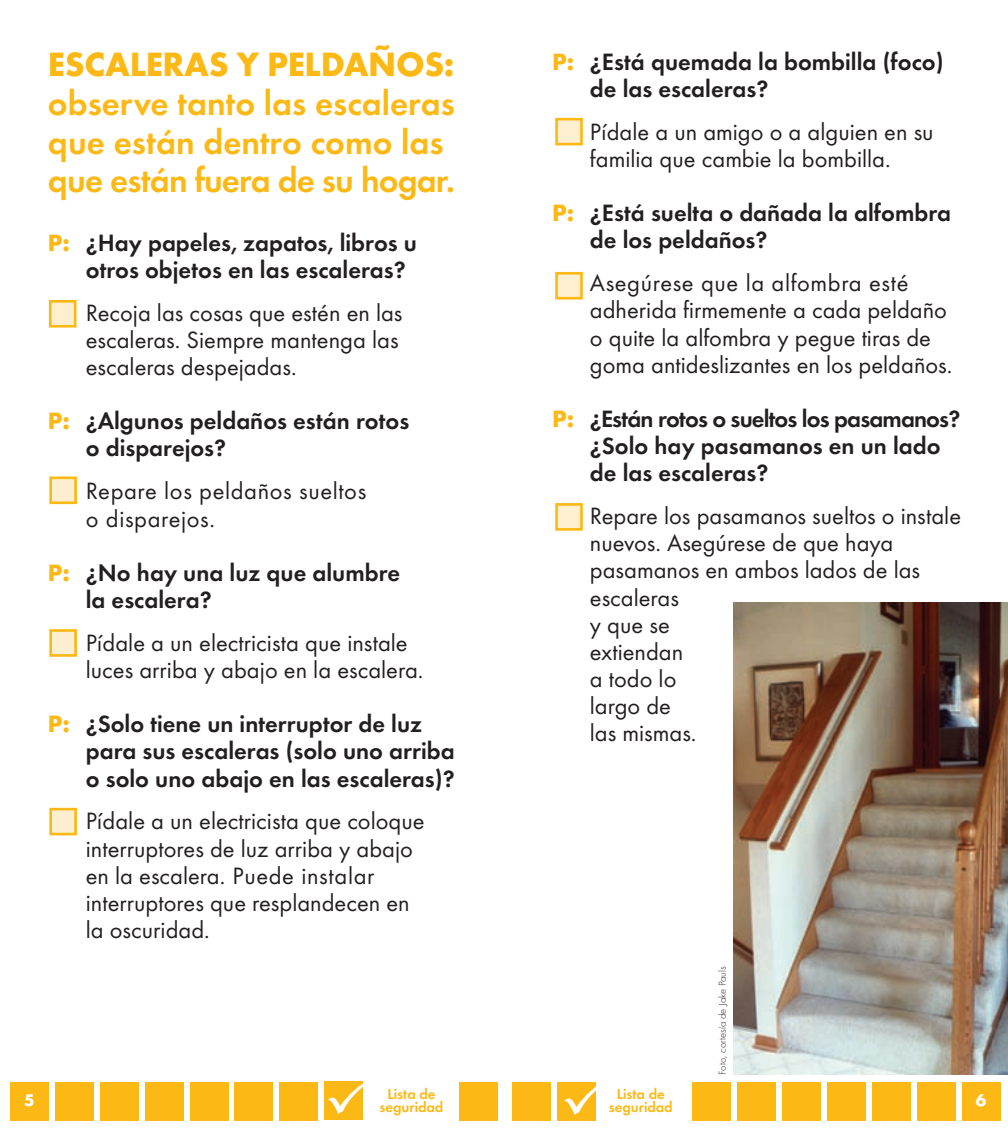
<style>
.page{position:relative;width:1008px;height:1137px;background:#fff}
.page>*{position:absolute;margin:0;border:0;box-sizing:border-box;transform-origin:0 0}
.t1{font:600 35px/38.5px "Futura T";color:#fcb814}
.t2{font:700 35px "Futura T";letter-spacing:-.01em;color:#fcb814}
.t3{font:24.5px/27.1px "Futura T";color:#231f20}
.t4{font:600 24.5px/27.1px "Futura T";color:#231f20}
.t5{font:24.5px/27.1px "Futura T";letter-spacing:.025em;color:#231f20}
.t6{font:700 17.5px "Futura T";color:#fff}
.t7{font:600 14.88px/13.1px "Futura T";letter-spacing:-.005em;color:#fcb814;text-align:center}
.t8{font:300 10.5px "Futura T";color:#231f20}
.s1{font-weight:700;color:#fcb814}
</style>
<div class="page">
<img style="left:733px;top:603px;width:275px;height:471px">
<div style="left:55px;top:1081px;width:38px;height:39px;background:#fcb814"></div>
<div style="left:100px;top:1081px;width:38px;height:39px;background:#fcb814"></div>
<div style="left:145px;top:1081px;width:38px;height:39px;background:#fcb814"></div>
<div style="left:190px;top:1081px;width:38px;height:39px;background:#fcb814"></div>
<div style="left:235px;top:1081px;width:38px;height:39px;background:#fcb814"></div>
<div style="left:280px;top:1081px;width:38px;height:39px;background:#fcb814"></div>
<div style="left:10px;top:1081px;width:39px;height:39px;background:#fcb814"></div>
<div style="left:50px;top:301px;width:25px;height:25px;background:#feefd0"></div>
<div style="left:49px;top:300px;width:27px;height:27px;border:3px solid #fcb814"></div>
<div style="left:51px;top:478px;width:25px;height:24px;background:#feefd0"></div>
<div style="left:49px;top:476px;width:28px;height:28px;border:3px solid #fcb814"></div>
<div style="left:556px;top:119px;width:25px;height:25px;background:#feefd0"></div>
<div style="left:555px;top:118px;width:28px;height:27px;border:3px solid #fcb814"></div>
<div style="left:51px;top:809px;width:25px;height:25px;background:#feefd0"></div>
<div style="left:49px;top:807px;width:28px;height:28px;border:3px solid #fcb814"></div>
<div style="left:556px;top:273px;width:25px;height:25px;background:#feefd0"></div>
<div style="left:555px;top:272px;width:28px;height:27px;border:3px solid #fcb814"></div>
<div style="left:556px;top:504px;width:25px;height:25px;background:#feefd0"></div>
<div style="left:555px;top:503px;width:28px;height:27px;border:3px solid #fcb814"></div>
<div style="left:51px;top:630px;width:25px;height:25px;background:#feefd0"></div>
<div style="left:49px;top:629px;width:28px;height:27px;border:3px solid #fcb814"></div>
<div style="left:460px;top:1081px;width:38px;height:39px;background:#fcb814"></div>
<div style="left:872px;top:1081px;width:39px;height:39px;background:#fcb814"></div>
<div style="left:557px;top:1081px;width:39px;height:39px;background:#fcb814"></div>
<div style="left:692px;top:1081px;width:39px;height:39px;background:#fcb814"></div>
<div style="left:737px;top:1081px;width:39px;height:39px;background:#fcb814"></div>
<div style="left:782px;top:1081px;width:38px;height:39px;background:#fcb814"></div>
<div style="left:827px;top:1081px;width:38px;height:39px;background:#fcb814"></div>
<div style="left:512px;top:1081px;width:39px;height:39px;background:#fcb814"></div>
<div style="left:917px;top:1081px;width:38px;height:39px;background:#fcb814"></div>
<div style="left:962px;top:1081px;width:38px;height:39px;background:#fcb814"></div>
<div style="left:324px;top:1080px;width:38px;height:39px;background:#fcb814"></div>
<svg style="left:564px;top:1081px;width:32px;height:1px"></svg>
<svg style="left:328px;top:1080px;width:35px;height:33px"></svg>
<h1 class="t2" style="left:48px;top:44px;width:408px">ESCALERAS Y PELDAÑOS:</h1>
<h1 class="t1" style="left:48px;top:84px;width:408px">observe tanto las escaleras que están dentro como las que están fuera de su hogar.</h1>
<p class="t4" style="left:86px;top:228px;width:333px;text-indent:-38px"><span class="s1">P:</span> ¿Hay papeles, zapatos, libros u otros objetos en las escaleras?</p>
<p class="t3" style="left:86px;top:299px;width:318px">Recoja las cosas que estén en las escaleras. Siempre mantenga las escaleras despejadas.</p>
<p class="t4" style="left:86px;top:407px;width:325px;text-indent:-38px"><span class="s1">P:</span> ¿Algunos peldaños están rotos o disparejos?</p>
<p class="t5" style="left:86px;top:477px;width:282px">Repare los peldaños sueltos o disparejos.</p>
<p class="t4" style="left:86px;top:558px;width:316px;text-indent:-38px"><span class="s1">P:</span> ¿No hay una luz que alumbre la escalera?</p>
<p class="t3" style="left:86px;top:628px;width:339px">Pídale a un electricista que instale luces arriba y abajo en la escalera.</p>
<p class="t4" style="left:86px;top:710px;width:370px;text-indent:-38px"><span class="s1">P:</span> ¿Solo tiene un interruptor de luz para sus escaleras (solo uno arriba o solo uno abajo en las escaleras)?</p>
<p class="t3" style="left:86px;top:807px;width:340px">Pídale a un electricista que coloque interruptores de luz arriba y abajo en la escalera. Puede instalar interruptores que resplandecen en la oscuridad.</p>
<p class="t4" style="left:590px;top:48px;width:355px;text-indent:-38px"><span class="s1">P:</span> ¿Está quemada la bombilla (foco) de las escaleras?</p>
<p class="t3" style="left:590px;top:118px;width:345px">Pídale a un amigo o a alguien en su familia que cambie la bombilla.</p>
<p class="t4" style="left:590px;top:199px;width:363px;text-indent:-38px"><span class="s1">P:</span> ¿Está suelta o dañada la alfombra de los peldaños?</p>
<p class="t3" style="left:590px;top:269px;width:364px">Asegúrese que la alfombra esté adherida firmemente a cada peldaño o quite la alfombra y pegue tiras de goma antideslizantes en los peldaños.</p>
<p class="t4" style="left:590px;top:405px;width:372px;text-indent:-38px"><span class="s1">P:</span> ¿Están rotos o sueltos los pasamanos? ¿Solo hay pasamanos en un lado de las escaleras?</p>
<p class="t3" style="left:590px;top:502px;width:373px">Repare los pasamanos sueltos o instale nuevos. Asegúrese de que haya pasamanos en ambos lados de las escaleras<br>y que se<br>extiendan<br>a todo lo<br>largo de<br>las mismas.</p>
<p class="t8" style="left:716px;top:1074px;width:109px;rotate:-90deg">Foto, cortesía de Jake Pauls</p>
<p class="t7" style="left:380px;top:1087px;width:65px">Lista de seguridad</p>
<p class="t7" style="left:609px;top:1087px;width:65px">Lista de seguridad</p>
<p class="t6" style="left:24px;top:1089px;width:12px">5</p>
<p class="t6" style="left:976px;top:1089px;width:12px">6</p>
</div>
